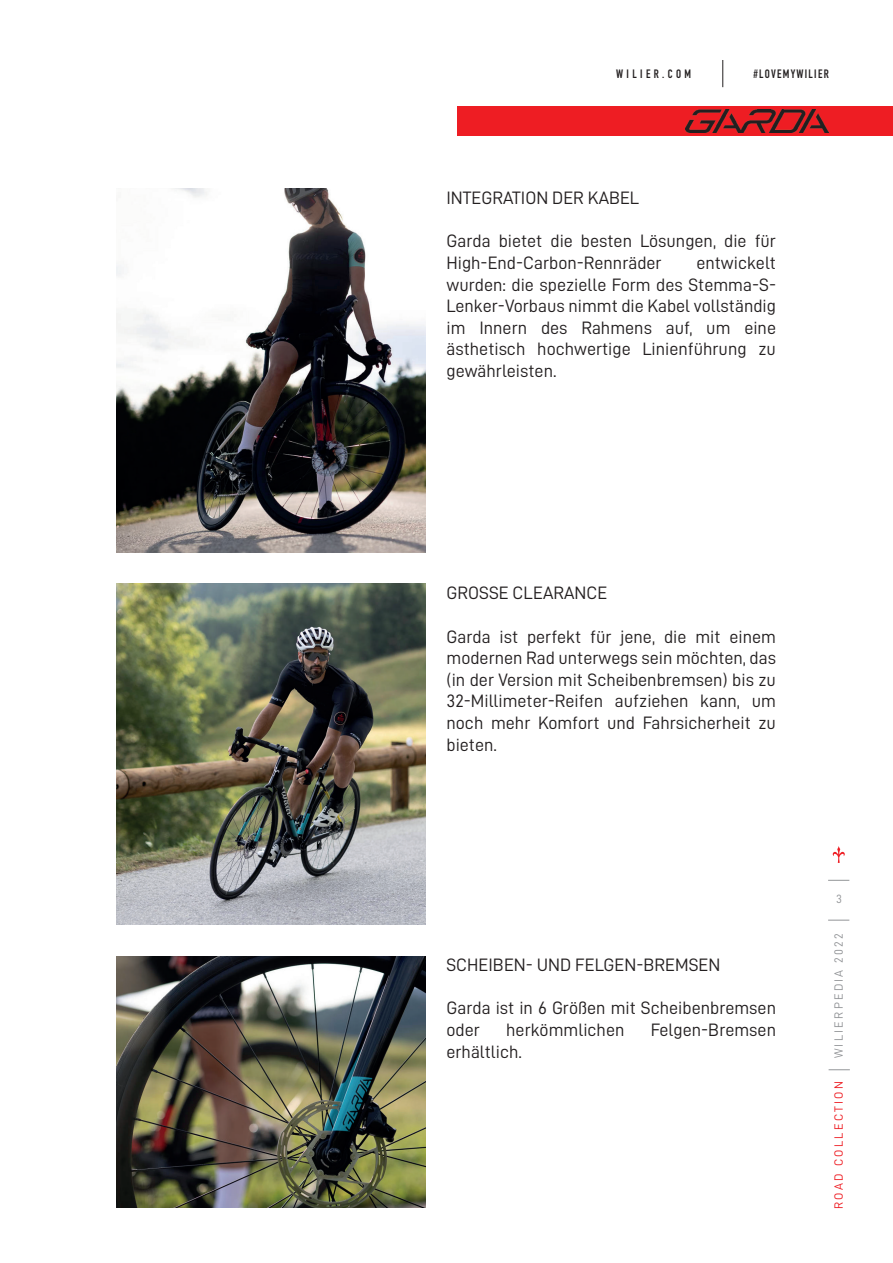
<style>
.page{position:relative;width:893px;height:1263px;background:#fff}
.page>*{position:absolute;margin:0;border:0;box-sizing:border-box;transform-origin:0 0}
.t1{font:18px/21.6px "D DIN";color:#231f20;text-align:justify}
.t2{font:12px "D DIN";letter-spacing:.19em;color:#939598}
.t3{font:12px "D DIN";letter-spacing:.19em;color:#ee1d23}
.t4{font:12px "DIN Engschrift Std";letter-spacing:.105em;color:#231f20}
.t5{font:12px "DIN Engschrift Std";letter-spacing:.285em;color:#231f20}
</style>
<div class="page">
<div style="left:457px;top:106px;width:436px;height:30px;background:#ee1d23"></div>
<svg style="left:829px;top:1069px;width:21px;height:1px"></svg>
<svg style="left:828px;top:920px;width:21px;height:1px"></svg>
<svg style="left:828px;top:880px;width:21px;height:1px"></svg>
<svg style="left:832px;top:846px;width:13px;height:17px"></svg>
<svg style="left:722px;top:60px;width:1px;height:27px"></svg>
<img style="left:686px;top:110px;width:142px;height:22px">
<img style="left:117px;top:583px;width:308px;height:341px">
<img style="left:117px;top:956px;width:308px;height:252px">
<img style="left:117px;top:188px;width:308px;height:364px">
<p class="t5" style="left:616px;top:66px;width:77px">WILIER.COM</p>
<p class="t4" style="left:754px;top:66px;width:77px">#LOVEMYWILIER</p>
<p class="t1" style="left:446px;top:187px;width:194px">INTEGRATION DER KABEL</p>
<p class="t1" style="left:446px;top:230px;width:331px">Garda bietet die besten Lösungen, die für<br>High-End-Carbon-Rennräder</p>
<p class="t1" style="left:446px;top:252px;width:331px;text-indent:250px">entwickelt wurden: die spezielle Form des Stemma-S-Lenker-Vorbaus nimmt die Kabel vollständig im Innern des Rahmens auf, um eine ästhetisch hochwertige Linienführung zu gewährleisten.</p>
<p class="t1" style="left:446px;top:582px;width:162px">GROSSE CLEARANCE</p>
<p class="t1" style="left:446px;top:625px;width:331px">Garda ist perfekt für jene, die mit einem modernen Rad unterwegs sein möchten, das (in der Version mit Scheibenbremsen) bis zu 32-Millimeter-Reifen aufziehen kann, um noch mehr Komfort und Fahrsicherheit zu bieten.</p>
<p class="t1" style="left:446px;top:954px;width:275px">SCHEIBEN- UND FELGEN-BREMSEN</p>
<p class="t1" style="left:446px;top:997px;width:331px">Garda ist in 6 Größen mit Scheibenbremsen oder</p>
<p class="t1" style="left:506px;top:1019px;width:120px">herkömmlichen</p>
<p class="t1" style="left:651px;top:1019px;width:127px">Felgen-Bremsen</p>
<p class="t1" style="left:446px;top:1040px;width:77px">erhältlich.</p>
<p class="t2" style="left:836px;top:893px;width:7px">3</p>
<p class="t2" style="left:832px;top:1058px;width:127px;rotate:-90deg">WILIERPEDIA 2022</p>
<p class="t3" style="left:832px;top:1209px;width:129px;rotate:-90deg">ROAD COLLECTION</p>
</div>
